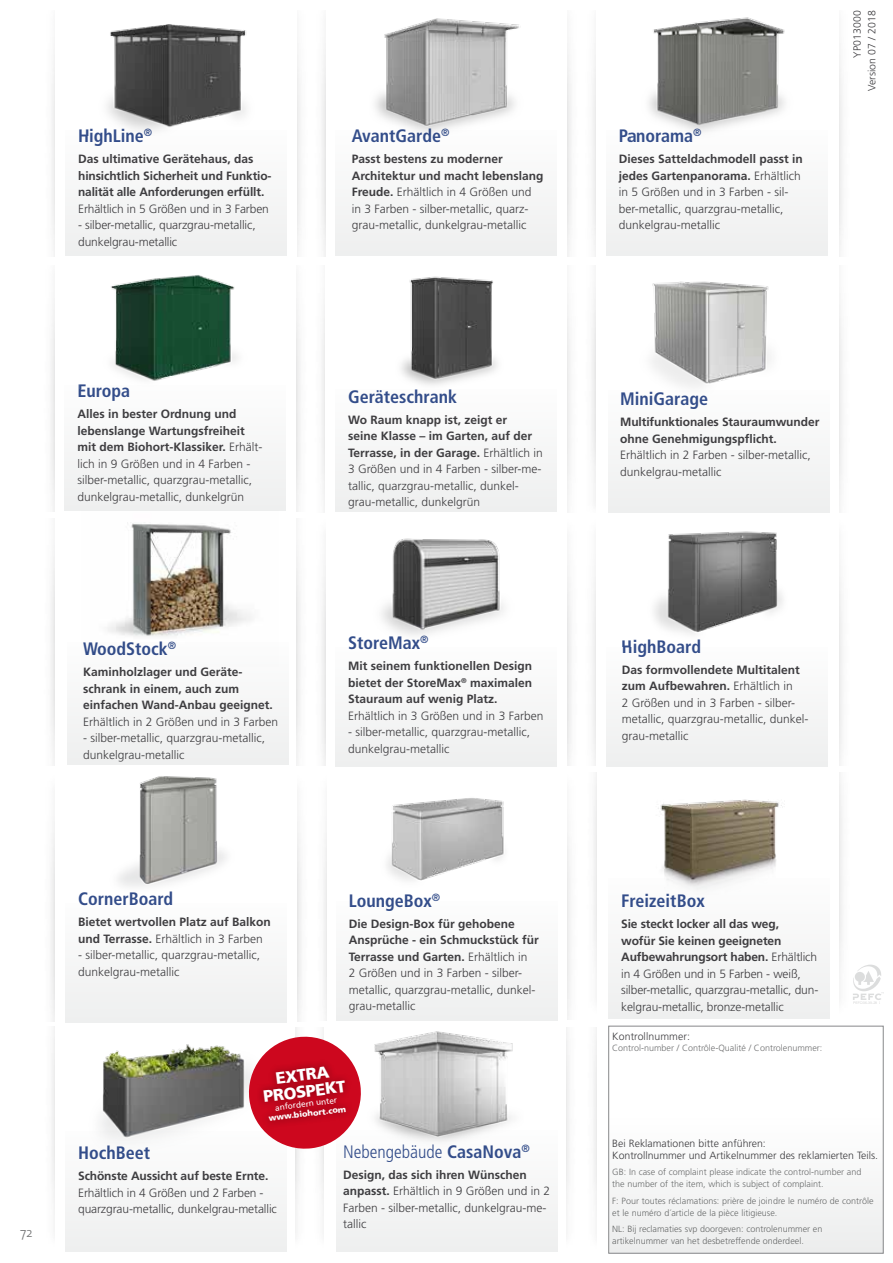
<style>
.page{position:relative;width:893px;height:1263px;background:#fff}
.page>*{position:absolute;margin:0;border:0;box-sizing:border-box;transform-origin:0 0}
.t1{font:700 condensed 18px "Frutiger LT Std";color:#334d8a}
.t2{font:300 condensed 18px "Frutiger LT Std";color:#334d8a}
.t3{font:900 16.5px/16.5px "Frutiger LT Std";color:#fff;text-align:center}
.t4{font:300 13.5px "The Sans";color:#707172}
.t5{font:300 12px/16.5px "Frutiger LT Std";color:#3e3d40}
.t6{font:700 12px/16.5px "Frutiger LT Std";color:#3e3d40}
.t7{font:300 10.5px/12px "Frutiger LT Std";color:#3e3d40}
.t8{font:300 9px/12px "Frutiger LT Std";color:#707172}
.t9{font:900 8.25px "Frutiger LT Std";color:#fff}
.t10{font:8.25px "Frutiger LT Std";color:#fff}
.s1{font-weight:700}
.s2{font-weight:300}
</style>
<div class="page">
<div style="left:66px;top:131px;width:221px;height:125px;background:#f5f6f6"></div>
<div style="left:336px;top:131px;width:221px;height:125px;background:#f5f6f6"></div>
<div style="left:606px;top:131px;width:221px;height:125px;background:#f5f6f6"></div>
<div style="left:65px;top:385px;width:221px;height:126px;background:#f5f6f6"></div>
<div style="left:336px;top:389px;width:221px;height:123px;background:#f5f6f6"></div>
<div style="left:67px;top:642px;width:221px;height:122px;background:#f5f6f6"></div>
<div style="left:608px;top:390px;width:221px;height:122px;background:#f5f6f6"></div>
<div style="left:336px;top:647px;width:221px;height:120px;background:#f5f6f6"></div>
<div style="left:66px;top:903px;width:221px;height:120px;background:#f5f6f6"></div>
<div style="left:66px;top:1131px;width:221px;height:120px;background:#f5f5f5"></div>
<div style="left:608px;top:879px;width:222px;height:140px;background:#f3f3f3"></div>
<div style="left:606px;top:647px;width:221px;height:120px;background:#f5f6f6"></div>
<div style="left:336px;top:901px;width:222px;height:120px;background:#f5f6f6"></div>
<div style="left:337px;top:1130px;width:221px;height:122px;background:#f5f5f5"></div>
<img style="left:381px;top:538px;width:123px;height:97px">
<img style="left:118px;top:776px;width:108px;height:111px">
<img style="left:654px;top:531px;width:129px;height:103px">
<img style="left:387px;top:798px;width:117px;height:83px">
<img style="left:374px;top:1031px;width:139px;height:108px">
<img style="left:375px;top:18px;width:144px;height:113px">
<img style="left:649px;top:17px;width:136px;height:114px">
<img style="left:111px;top:275px;width:126px;height:106px">
<img style="left:101px;top:1044px;width:144px;height:94px">
<img style="left:623px;top:799px;width:200px;height:140px">
<img style="left:107px;top:24px;width:139px;height:107px">
<img style="left:401px;top:276px;width:97px;height:109px">
<svg style="left:245px;top:1033px;width:116px;height:119px"></svg>
<div style="left:256px;top:1059px;width:97px;height:70px;background:#000;opacity:.4"></div>
<img style="left:108px;top:522px;width:143px;height:115px">
<img style="left:133px;top:524px;width:97px;height:110px">
<img style="left:652px;top:281px;width:118px;height:106px">
<div style="left:609px;top:1118px;width:274px;height:135px;background:#f5f6f6"></div>
<svg style="left:852px;top:965px;width:32px;height:35px"></svg>
<div style="left:608px;top:1026px;width:275px;height:227px;border:1px solid #87888a"></div>
<h1 class="t1" style="left:78px;top:125px;width:76px">HighLine<sup>®</sup></h1>
<p class="t6" style="left:78px;top:151px;width:195px">Das ultimative Gerätehaus, das hinsichtlich Sicherheit und Funktio&shy;nalität alle Anforderungen erfüllt.</p>
<p class="t5" style="left:78px;top:201px;width:192px">Erhältlich in 5 Größen und in 3 Farben</p>
<p class="t5" style="left:78px;top:217px;width:179px">- silber-metallic, quarzgrau-metallic, dunkelgrau-metallic</p>
<h1 class="t1" style="left:352px;top:125px;width:99px">AvantGarde<sup>®</sup></h1>
<p class="t5" style="left:352px;top:151px;width:193px"><span class="s1">Passt bestens zu moderner Architektur und macht lebenslang Freude.</span> Erhältlich in 4 Größen und in 3 Farben - silber-metallic, quarz&shy;grau-metallic, dunkelgrau-metallic</p>
<h1 class="t1" style="left:77px;top:380px;width:54px">Europa</h1>
<p class="t5" style="left:77px;top:406px;width:186px"><span class="s1">Alles in bester Ordnung und lebenslange Wartungsfreiheit mit dem Biohort-Klassiker.</span> Erhält&shy;lich in 9 Größen und in 4 Farben - silber-metallic, quarzgrau-metallic, dunkelgrau-metallic, dunkelgrün</p>
<h1 class="t1" style="left:83px;top:638px;width:95px">WoodStock<sup>®</sup></h1>
<p class="t6" style="left:83px;top:664px;width:191px">Kaminholzlager und Geräte&shy;schrank in einem, auch zum einfachen Wand-Anbau geeignet.</p>
<p class="t5" style="left:83px;top:713px;width:197px">Erhältlich in 2 Größen und in 3 Farben</p>
<p class="t5" style="left:83px;top:730px;width:183px">- silber-metallic, quarzgrau-metallic, dunkelgrau-metallic</p>
<h1 class="t1" style="left:348px;top:386px;width:110px">Geräteschrank</h1>
<p class="t5" style="left:348px;top:411px;width:196px"><span class="s1">Wo Raum knapp ist, zeigt er<br>seine Klasse – im Garten, auf der Terrasse, in der Garage.</span> Erhältlich in 3 Größen und in 4 Farben - silber-me&shy;tallic, quarzgrau-metallic, dunkel&shy;grau-metallic, dunkelgrün</p>
<h1 class="t1" style="left:348px;top:632px;width:82px">StoreMax<sup>®</sup></h1>
<p class="t6" style="left:348px;top:658px;width:186px;text-align:justify">Mit seinem funktionellen Design bietet der StoreMax<sup>®</sup> maximalen Stauraum auf wenig Platz.</p>
<p class="t5" style="left:348px;top:708px;width:197px">Erhältlich in 3 Größen und in 3 Farben</p>
<p class="t5" style="left:348px;top:724px;width:183px">- silber-metallic, quarzgrau-metallic, dunkelgrau-metallic</p>
<p class="t4" style="left:20px;top:1221px;width:14px">72</p>
<h1 class="t1" style="left:78px;top:888px;width:97px">CornerBoard</h1>
<p class="t6" style="left:78px;top:914px;width:194px">Bietet wertvollen Platz auf Balkon und Terrasse. <span class="s2">Erhältlich in 3 Farben</span></p>
<p class="t5" style="left:78px;top:947px;width:183px">- silber-metallic, quarzgrau-metallic, dunkelgrau-metallic</p>
<h1 class="t1" style="left:349px;top:890px;width:93px">LoungeBox<sup>®</sup></h1>
<p class="t5" style="left:349px;top:915px;width:191px"><span class="s1">Die Design-Box für gehobene<br>Ansprüche - ein Schmuckstück für<br>Terrasse und Garten.</span> Erhältlich in<br>2 Größen und in 3 Farben - silber&shy;metallic, quarzgrau-metallic, dunkel&shy;grau-metallic</p>
<h2 class="t3" style="left:260px;top:1072px;width:84px;rotate:-7deg">EXTRA<br>PROSPEKT</h2>
<p class="t10" style="left:275px;top:1103px;width:64px;rotate:-7deg">anfordern unter</p>
<p class="t9" style="left:268px;top:1113px;width:79px;rotate:-7deg">www.biohort.com</p>
<h1 class="t1" style="left:78px;top:1142px;width:74px">HochBeet</h1>
<p class="t6" style="left:78px;top:1168px;width:192px">Schönste Aussicht auf beste Ernte.</p>
<p class="t5" style="left:78px;top:1185px;width:200px">Erhältlich in 4 Größen und 2 Farben - quarzgrau-metallic, dunkelgrau-metallic</p>
<h1 class="t2" style="left:343px;top:1141px;width:188px">Nebengebäude <span class="s1">CasaNova</span><sup>®</sup></h1>
<p class="t5" style="left:343px;top:1167px;width:209px"><span class="s1">Design, das sich ihren Wünschen anpasst.</span> Erhältlich in 9 Größen und in 2<br>Farben - silber-metallic, dunkelgrau-me&shy;tallic</p>
<h1 class="t1" style="left:619px;top:125px;width:84px">Panorama<sup>®</sup></h1>
<p class="t5" style="left:619px;top:151px;width:186px"><span class="s1">Dieses Satteldachmodell passt in jedes Gartenpanorama.</span> Erhältlich in 5 Größen und in 3 Farben - sil&shy;ber-metallic, quarzgrau-metallic, dunkelgrau-metallic</p>
<p class="t7" style="left:850px;top:91px;width:83px;line-height:14.9px;text-align:right;rotate:-90deg">YP013000<br>Version 07 / 2018</p>
<h1 class="t1" style="left:620px;top:388px;width:89px">MiniGarage</h1>
<p class="t6" style="left:620px;top:414px;width:201px">Multifunktionales Stauraumwunder ohne Genehmigungspflicht.</p>
<p class="t5" style="left:620px;top:447px;width:192px">Erhältlich in 2 Farben - silber-metallic, dunkelgrau-metallic</p>
<h1 class="t1" style="left:622px;top:636px;width:81px">HighBoard</h1>
<p class="t5" style="left:622px;top:661px;width:188px"><span class="s1">Das formvollendete Multitalent zum Aufbewahren.</span> Erhältlich in<br>2 Größen und in 3 Farben - silber&shy;metallic, quarzgrau-metallic, dunkel&shy;grau-metallic</p>
<h1 class="t1" style="left:621px;top:890px;width:85px">FreizeitBox</h1>
<p class="t5" style="left:621px;top:916px;width:199px"><span class="s1">Sie steckt locker all das weg,<br>wofür Sie keinen geeigneten Aufbewahrungsort haben.</span> Erhältlich in 4 Größen und in 5 Farben - weiß, silber-metallic, quarzgrau-metallic, dun&shy;kelgrau-metallic, bronze-metallic</p>
<p class="t7" style="left:612px;top:1031px;width:79px">Kontrollnummer:</p>
<p class="t8" style="left:612px;top:1042px;width:212px">Control-number / Contrôle-Qualité / Controlenummer:</p>
<p class="t7" style="left:612px;top:1137px;width:267px">Bei Reklamationen bitte anführen:<br>Kontrollnummer und Artikelnummer des reklamierten Teils.</p>
<p class="t8" style="left:612px;top:1166px;width:251px">GB: In case of complaint please indicate the control-number and the number of the item, which is subject of complaint.</p>
<p class="t8" style="left:612px;top:1195px;width:263px">F: Pour toutes réclamations: prière de joindre le numéro de contrôle et le numéro d´article de la pièce litigieuse.</p>
<p class="t8" style="left:612px;top:1223px;width:212px">NL: Bij reclamaties svp doorgeven: controlenummer en artikelnummer van het desbetreffende onderdeel.</p>
</div>
